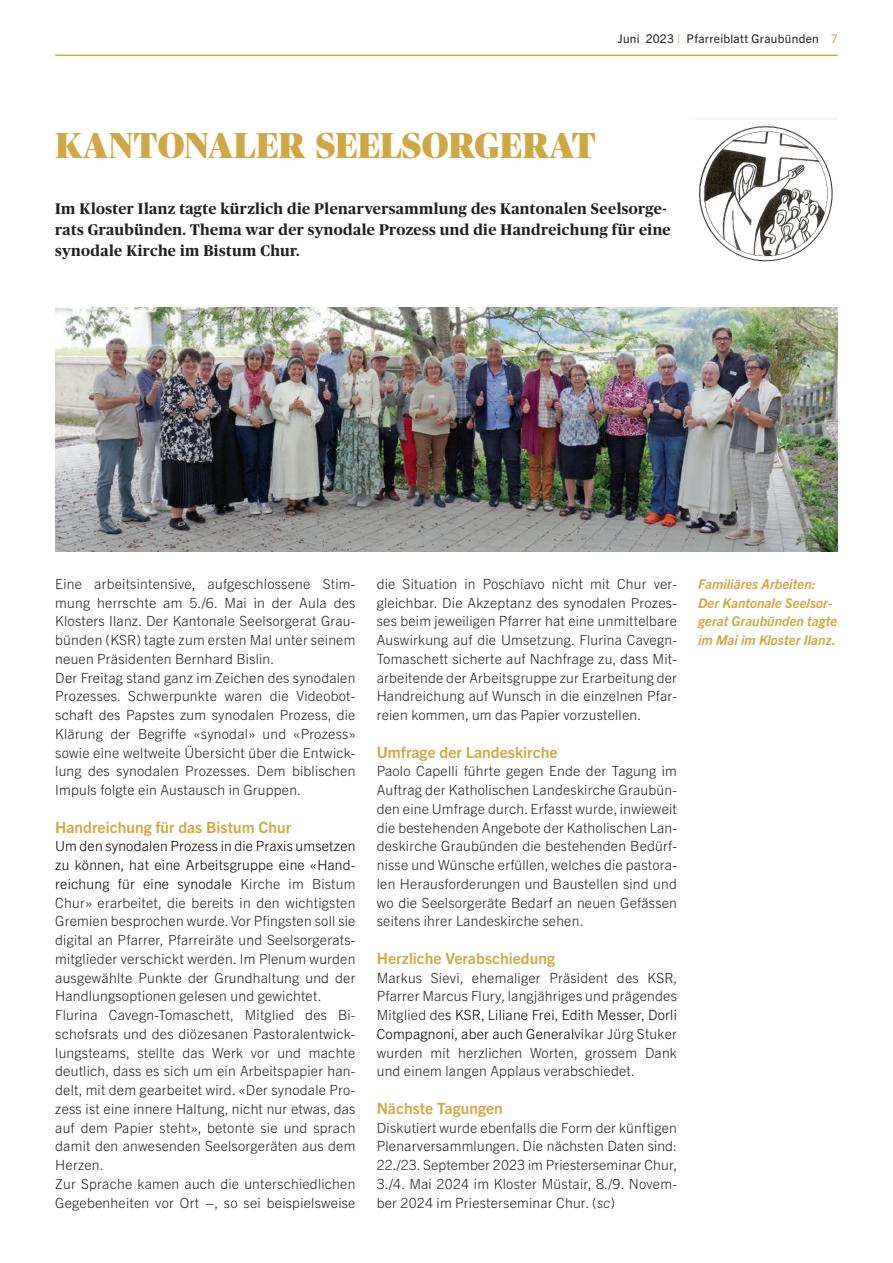
<style>
.page{position:relative;width:893px;height:1263px;background:#fff}
.page>*{position:absolute;margin:0;border:0;box-sizing:border-box;transform-origin:0 0}
.t1{font:900 36px "Publico Banner";letter-spacing:.015em;color:#d1a644}
.t2{font:700 15.6px "Trade Gothic Next LT Pro";letter-spacing:.005em;color:#d1a644}
.t3{font:700 15.3px/21px "Publico";letter-spacing:.025em;color:#231f20}
.t4{font:300 14.1px/18.8px "Trade Gothic Next LT Pro";letter-spacing:.015em;color:#231f20;text-align:justify}
.t5{font:italic 700 13.5px/18.8px "Trade Gothic Next LT Pro";color:#d1a644}
.t6{font:12px "Trade Gothic Next LT Pro";letter-spacing:.025em;color:#231f20}
.s1{color:#d1a644}
.s2{color:#000}
.s3{font-style:italic}
</style>
<div class="page">
<hr style="left:55px;top:55px;width:783px;height:1px;background:#d1a644">
<img style="left:699px;top:126px;width:134px;height:136px">
<img style="left:55px;top:308px;width:783px;height:243px">
<p class="t6" style="left:617px;top:31px;width:222px">Juni 2023 <span class="s1">|</span> Pfarreiblatt Graubünden <span class="s1">7</span></p>
<h1 class="t1" style="left:56px;top:125px;width:541px">KANTONALER SEELSORGERAT</h1>
<p class="t3" style="left:55px;top:198px;width:617px">Im Kloster Ilanz tagte kürzlich die Plenarversammlung des Kantonalen Seelsorge&shy;rats Graubünden. Thema war der synodale Prozess und die Handreichung für eine synodale Kirche im Bistum Chur.</p>
<p class="t4" style="left:55px;top:573px;width:302px;text-align:left">Eine arbeitsintensive, aufgeschlossene Stim&shy;mung herrschte am 5./6. Mai in der Aula des Klosters Ilanz. Der Kantonale Seelsorgerat Grau&shy;bünden (KSR) tagte zum ersten Mal unter seinem neuen Präsidenten Bernhard Bislin.<br>Der Freitag stand ganz im Zeichen des synodalen Prozesses. Schwerpunkte waren die Videobot&shy;schaft des Papstes zum synodalen Prozess, die Klärung der Begriffe «synodal» und «Prozess» sowie eine weltweite Übersicht über die Entwick&shy;lung des synodalen Prozesses. Dem biblischen Impuls folgte ein Austausch in Gruppen.</p>
<p class="t2" style="left:55px;top:816px;width:237px">Handreichung für das Bistum Chur</p>
<p class="t4" style="left:55px;top:836px;width:302px;text-align:left"><span class="s2">Um den synodalen Prozess in die Praxis umsetzen zu können, hat eine Arbeitsgruppe eine «Hand&shy;reichung für eine synodale</span> Kirche im Bistum Chur» erarbeitet, die bereits in den wichtigsten Gremien besprochen wurde. Vor Pfingsten soll sie digital an Pfarrer, Pfarreiräte und Seelsorgerats&shy;mitglieder verschickt werden. Im Plenum wurden ausgewählte Punkte der Grundhaltung und der Handlungsoptionen gelesen und gewichtet.<br>Flurina Cavegn-Tomaschett, Mitglied des Bi&shy;schofsrats und des diözesanen Pastoralentwick&shy;lungsteams, stellte das Werk vor und machte deutlich, dass es sich um ein Arbeitspapier han&shy;delt, mit dem gearbeitet wird. «Der synodale Pro&shy;zess ist eine innere Haltung, nicht nur etwas, das auf dem Papier steht», betonte sie und sprach damit den anwesenden Seelsorgeräten aus dem Herzen.<br>Zur Sprache kamen auch die unterschiedlichen Gegebenheiten vor Ort –, so sei beispielsweise</p>
<p class="t4" style="left:377px;top:573px;width:302px">die Situation in Poschiavo nicht mit Chur ver&shy;gleichbar. Die Akzeptanz des synodalen Prozes&shy;ses beim jeweiligen Pfarrer hat eine unmittelbare Auswirkung auf die Umsetzung. Flurina Cavegn-Tomaschett sicherte auf Nachfrage zu, dass Mit&shy;arbeitende der Arbeitsgruppe zur Erarbeitung der Handreichung auf Wunsch in die einzelnen Pfar&shy;reien kommen, um das Papier vorzustellen.</p>
<p class="t2" style="left:377px;top:741px;width:182px">Umfrage der Landeskirche</p>
<p class="t4" style="left:377px;top:761px;width:302px">Paolo Capelli führte gegen Ende der Tagung im Auftrag der Katholischen Landeskirche Graubün&shy;den eine Umfrage durch. Erfasst wurde, inwieweit die bestehenden Angebote der Katholischen Lan&shy;deskirche Graubünden die bestehenden Bedürf&shy;nisse und Wünsche erfüllen, welches die pastora&shy;len Herausforderungen und Baustellen sind und wo die Seelsorgeräte Bedarf an neuen Gefässen seitens ihrer Landeskirche sehen.</p>
<p class="t2" style="left:377px;top:947px;width:180px">Herzliche Verabschiedung</p>
<p class="t4" style="left:377px;top:967px;width:302px">Markus Sievi, ehemaliger Präsident des KSR, Pfarrer Marcus Flury, langjähriges und prägendes Mitglied de<span class="s2">s KSR, Liliane Frei, Edith Messer, Dorli Compagnoni, aber auch Generalvi</span>kar Jürg Stuker wurden mit herzlichen Worten, grossem Dank und einem langen Applaus verabschiedet.</p>
<p class="t2" style="left:377px;top:1097px;width:128px">Nächste Tagungen</p>
<p class="t4" style="left:377px;top:1117px;width:302px">Diskutiert wurde ebenfalls die Form der künftigen Plenarversammlungen. Die nächsten Daten sind:<br>22./23. September 2023 im Priesterseminar Chur, 3./4. Mai 2024 im Kloster Müstair, 8./9. Novem&shy;ber 2024 im Priesterseminar Chur. (<span class="s3">sc</span>)</p>
<p class="t5" style="left:698px;top:574px;width:141px">Familiäres Arbeiten:<br>Der Kantonale Seelsor&shy;gerat Graubünden tagte im Mai im Kloster Ilanz.</p>
</div>
